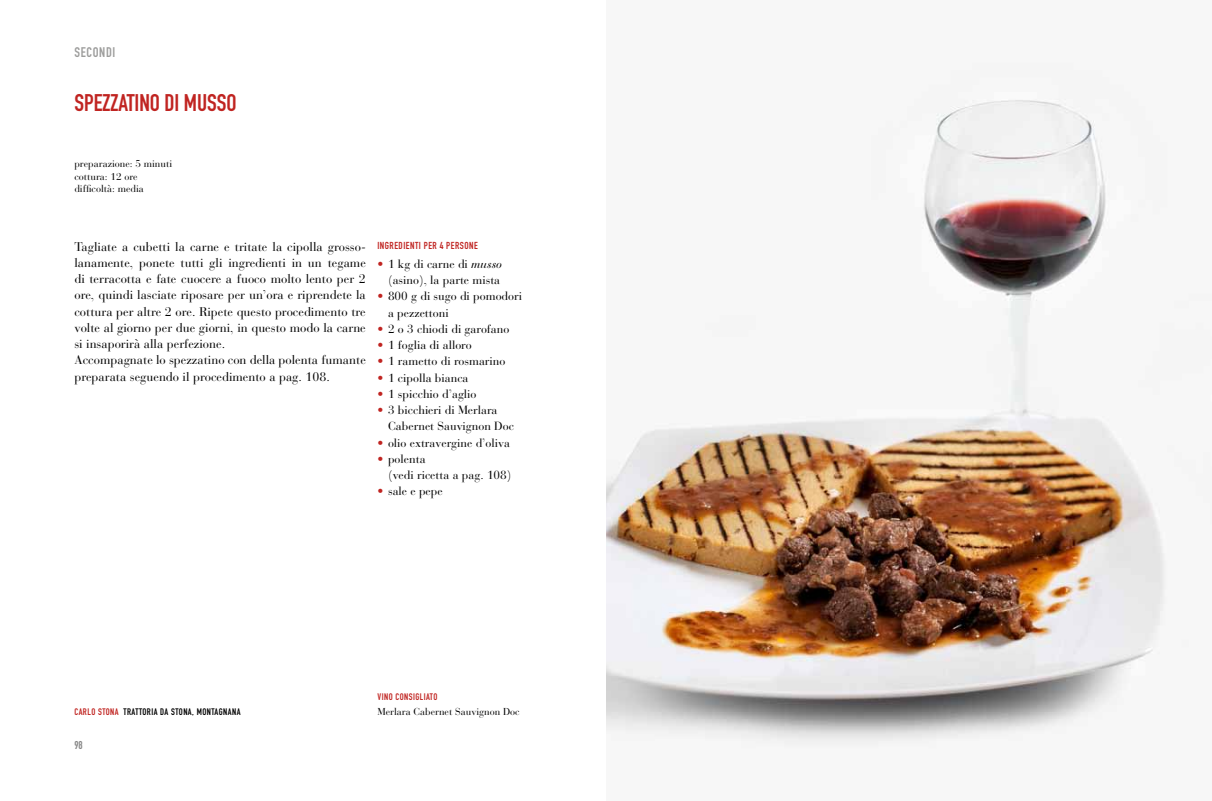
<style>
.page{position:relative;width:1212px;height:801px;background:#fff}
.page>*{position:absolute;margin:0;border:0;box-sizing:border-box;transform-origin:0 0}
.t1{font:23.75px "DIN Engschrift";color:#c02421}
.t2{font:13.75px "DIN Engschrift";letter-spacing:.05em;color:#9d9d9c}
.t3{font:12.5px/16.2px "Bauer Bodoni";color:#000}
.t4{font:11.88px/16.2px "Bauer Bodoni";color:#000}
.t5{font:11.25px "DIN Engschrift";color:#878787}
.t6{font:10px/12.5px "Bauer Bodoni";color:#000}
.t7{font:10px "DIN Engschrift";letter-spacing:.05em;color:#c02421}
.t8{font:9.38px "DIN Engschrift";letter-spacing:.05em;color:#000}
.t9{font:9.38px "DIN Engschrift";letter-spacing:.05em;color:#c02421}
.s1{color:#c02421}
.s2{font-style:italic}
</style>
<div class="page">
<img style="left:606px;top:98px;width:560px;height:649px">
<p class="t2" style="left:74px;top:44px;width:43px">SECONDI</p>
<h1 class="t1" style="left:74px;top:88px;width:164px">SPEZZATINO DI MUSSO</h1>
<p class="t6" style="left:74px;top:158px;width:99px">preparazione: 5 minuti cottura: 12 ore difficoltà: media</p>
<p class="t3" style="left:74px;top:238px;width:293px">Tagliate a cubetti la carne e tritate la cipolla grosso&shy;lanamente, ponete tutti gli ingredienti in un tegame di terracotta e fate cuocere a fuoco molto lento per 2 ore, quindi lasciate riposare per un’ora e riprendete la cottura per altre 2 ore. Ripete questo procedimento tre volte al giorno per due giorni, in questo modo la carne si insaporirà alla perfezione.<br>Accompagnate lo spezzatino con della polenta fumante preparata seguendo il procedimento a pag. 108.</p>
<p class="t7" style="left:377px;top:239px;width:102px">INGREDIENTI PER 4 PERSONE</p>
<p class="t4" style="left:377px;top:256px;width:126px;text-align:right"><span class="s1">•</span> 1 kg di carne di <span class="s2">musso </span>(asino), la parte mista</p>
<p class="t4" style="left:388px;top:288px;width:135px;text-indent:-11px"><span class="s1">•</span> 800 g di sugo di pomodori a pezzettoni</p>
<p class="t4" style="left:377px;top:321px;width:133px"><span class="s1">•</span> 2 o 3 chiodi di garofano</p>
<p class="t4" style="left:377px;top:337px;width:96px"><span class="s1">•</span> 1 foglia di alloro</p>
<p class="t4" style="left:377px;top:353px;width:129px"><span class="s1">•</span> 1 rametto di rosmarino</p>
<p class="t4" style="left:377px;top:369px;width:93px"><span class="s1">•</span> 1 cipolla bianca</p>
<p class="t4" style="left:377px;top:386px;width:101px"><span class="s1">•</span> 1 spicchio d’aglio</p>
<p class="t4" style="left:388px;top:402px;width:128px;text-indent:-11px"><span class="s1">•</span> 3 bicchieri di Merlara<br>Cabernet Sauvignon Doc</p>
<p class="t4" style="left:377px;top:434px;width:134px"><span class="s1">•</span> olio extravergine d’oliva</p>
<p class="t4" style="left:388px;top:451px;width:125px;text-indent:-11px"><span class="s1">•</span> polenta<br>(vedi ricetta a pag. 108)</p>
<p class="t4" style="left:377px;top:483px;width:67px"><span class="s1">•</span> sale e pepe</p>
<p class="t8" style="left:74px;top:706px;width:168px"><span class="s1">CARLO STONA</span> TRATTORIA DA STONA, MONTAGNANA</p>
<p class="t5" style="left:74px;top:739px;width:10px">98</p>
<p class="t9" style="left:377px;top:691px;width:62px">VINO CONSIGLIATO</p>
<p class="t6" style="left:377px;top:705px;width:144px">Merlara Cabernet Sauvignon Doc</p>
</div>
